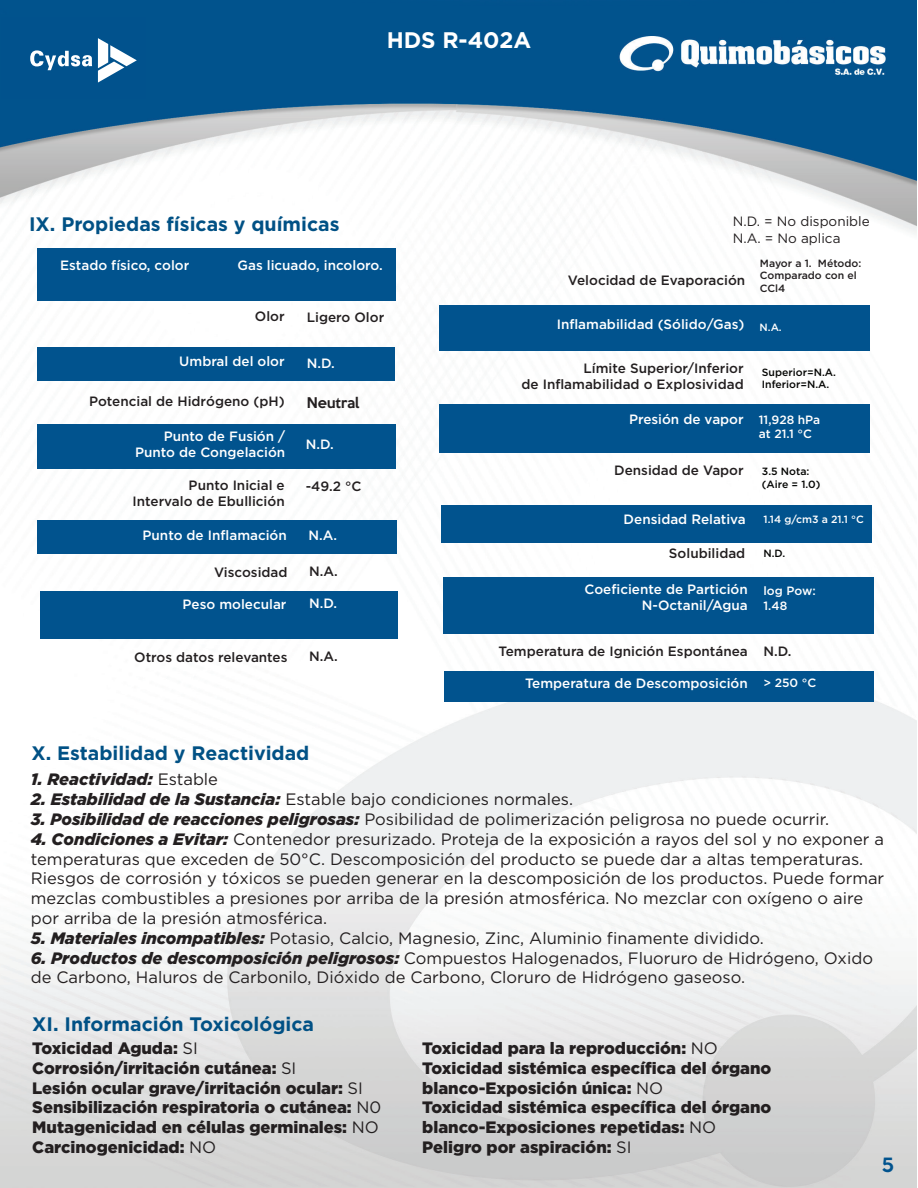
<style>
.page{position:relative;width:918px;height:1188px;background:#fff}
.page>*{position:absolute;margin:0;border:0;box-sizing:border-box;transform-origin:0 0}
.t1{font:700 22.5px "Gotham";color:#fff}
.t2{font:700 19.5px "Gotham";color:#015185}
.t3{font:500 18px "Keep Calm";color:#01538e}
.t4{font:16.5px/19.8px "Gotham";color:#231f20}
.t5{font:900 16.5px/19.8px "Gotham";color:#231f20}
.t6{font:italic 900 16.5px "Gotham";color:#231f20}
.t7{font:500 13.5px/16.2px "Gotham";color:#fff;text-align:right}
.t8{font:500 13.5px/16.2px "Gotham";color:#231f20;text-align:right}
.t9{font:13.5px/16.2px "Gotham";color:#231f20}
.t10{font:500 13.5px "Keep Calm";color:#231f20}
.t11{font:500 12px/14.4px "Gotham";color:#fff}
.t12{font:500 10.5px/12.6px "Gotham";color:#040503}
.t13{font:500 10.5px/12.6px "Gotham";color:#231f20}
.t14{font:500 10.5px "Gotham";color:#fff}
.s1{font-size:12px}
.s2{font-weight:400;font-style:normal}
.s3{font-weight:900;font-style:italic}
.s4{font-weight:400}
</style>
<div class="page">
<img style="left:0;top:0;width:917px;height:1188px">
<div style="left:440px;top:305px;width:430px;height:45px;background:#01538e"></div>
<div style="left:440px;top:405px;width:430px;height:48px;background:#01538e"></div>
<div style="left:441px;top:506px;width:431px;height:37px;background:#01538e"></div>
<div style="left:443px;top:577px;width:431px;height:56px;background:#01538e"></div>
<div style="left:444px;top:672px;width:430px;height:30px;background:#01538e"></div>
<div style="left:40px;top:592px;width:357px;height:47px;background:#01538e"></div>
<div style="left:37px;top:249px;width:358px;height:52px;background:#01538e"></div>
<div style="left:38px;top:348px;width:357px;height:33px;background:#01538e"></div>
<div style="left:37px;top:424px;width:358px;height:45px;background:#01538e"></div>
<div style="left:38px;top:521px;width:359px;height:33px;background:#01538e"></div>
<div style="left:1px;top:18px;width:145px;height:81px;background:#01528d"></div>
<svg style="left:30px;top:50px;width:62px;height:20px"></svg>
<svg style="left:98px;top:38px;width:39px;height:45px"></svg>
<h1 class="t1" style="left:387px;top:27px;width:146px">HDS R-402A</h1>
<p class="t2" style="left:29px;top:213px;width:312px">IX. Propiedas físicas y químicas</p>
<p class="t9" style="left:733px;top:213px;width:138px">N.D. = No disponible<br>N.A. = No aplica</p>
<p class="t7" style="left:60px;top:256px;width:131px">Estado físico, color</p>
<p class="t7" style="left:237px;top:257px;width:147px">Gas licuado, incoloro.</p>
<p class="t8" style="left:307px;top:308px;width:79px">Ligero Olor</p>
<p class="t8" style="left:255px;top:308px;width:31px">Olor</p>
<p class="t7" style="left:179px;top:353px;width:107px">Umbral del olor</p>
<p class="t8" style="left:89px;top:393px;width:197px">Potencial de Hidrógeno (pH)</p>
<p class="t7" style="left:135px;top:428px;width:152px">Punto de Fusión /<br>Punto de Congelación</p>
<p class="t8" style="left:133px;top:477px;width:154px">Punto Inicial e<br>Intervalo de Ebullición</p>
<p class="t7" style="left:143px;top:527px;width:146px">Punto de Inflamación</p>
<p class="t7" style="left:307px;top:355px;width:29px">N.D.</p>
<p class="t10" style="left:307px;top:391px;width:54px">Neutral</p>
<p class="t7" style="left:306px;top:436px;width:29px">N.D.</p>
<p class="t8" style="left:306px;top:478px;width:57px">-49.2 °C</p>
<p class="t7" style="left:309px;top:527px;width:30px">N.A.</p>
<p class="t8" style="left:214px;top:563px;width:75px">Viscosidad</p>
<p class="t8" style="left:309px;top:563px;width:30px">N.A.</p>
<p class="t7" style="left:183px;top:596px;width:105px">Peso molecular</p>
<p class="t7" style="left:309px;top:595px;width:29px">N.D.</p>
<p class="t8" style="left:134px;top:648px;width:155px">Otros datos relevantes</p>
<p class="t8" style="left:309px;top:648px;width:30px">N.A.</p>
<p class="t2" style="left:31px;top:742px;width:280px">X. Estabilidad y Reactividad</p>
<p class="t8" style="left:568px;top:272px;width:179px">Velocidad de Evaporación</p>
<p class="t7" style="left:557px;top:315px;width:189px">Inflamabilidad (Sólido/Gas)</p>
<p class="t8" style="left:521px;top:360px;width:224px">Límite Superior/Inferior<br>de Inflamabilidad o Explosividad</p>
<p class="t7" style="left:629px;top:410px;width:116px">Presión de vapor</p>
<p class="t8" style="left:614px;top:462px;width:131px">Densidad de Vapor</p>
<p class="t7" style="left:624px;top:511px;width:124px">Densidad Relativa</p>
<p class="t8" style="left:669px;top:545px;width:78px">Solubilidad</p>
<p class="t7" style="left:585px;top:581px;width:165px">Coeficiente de Partición<br>N-Octanil/Agua</p>
<p class="t8" style="left:499px;top:643px;width:251px">Temperatura de Ignición Espontánea</p>
<p class="t13" style="left:760px;top:257px;width:103px">Mayor a 1. Método:<br>Comparado con el<br>CCl4</p>
<p class="t14" style="left:760px;top:321px;width:24px">N.A.</p>
<p class="t12" style="left:762px;top:365px;width:76px">Superior=N.A.<br>Inferior=N.A.</p>
<p class="t11" style="left:759px;top:412px;width:63px">11,928 hPa at 21.1 °C</p>
<p class="t12" style="left:762px;top:465px;width:60px">3.5 Nota: (Aire = 1.0)</p>
<p class="t14" style="left:764px;top:513px;width:102px">1.14 g/cm3 a 21.1 °C</p>
<p class="t12" style="left:764px;top:546px;width:23px">N.D.</p>
<p class="t11" style="left:764px;top:584px;width:54px">log Pow:<br>1.48</p>
<p class="t8" style="left:764px;top:643px;width:29px">N.D.</p>
<p class="t7" style="left:525px;top:675px;width:293px">Temperatura de Descomposición <span class="s1">&gt; 250 °C</span></p>
<p class="t6" style="left:31px;top:770px;width:189px">1. Reactividad: <span class="s2">Estable</span></p>
<p class="t4" style="left:31px;top:789px;width:544px"><span class="s3">2. Estabilidad de la Sustancia:</span> Estable bajo condiciones normales.</p>
<p class="t4" style="left:31px;top:809px;width:800px"><span class="s3">3. Posibilidad de reacciones peligrosas:</span> Posibilidad de polimerización peligrosa no puede ocurrir.</p>
<p class="t4" style="left:31px;top:829px;width:855px"><span class="s3">4. Condiciones a Evitar:</span> Contenedor presurizado. Proteja de la exposición a rayos del sol y no exponer a temperaturas que exceden de 50°C. Descomposición del producto se puede dar a altas temperaturas.<br>Riesgos de corrosión y tóxicos se pueden generar en la descomposición de los productos. Puede formar mezclas combustibles a presiones por arriba de la presión atmosférica. No mezclar con oxígeno o aire por arriba de la presión atmosférica.</p>
<p class="t4" style="left:31px;top:928px;width:735px"><span class="s3">5. Materiales incompatibles:</span> Potasio, Calcio, Magnesio, Zinc, Aluminio finamente dividido.</p>
<p class="t4" style="left:31px;top:948px;width:844px"><span class="s3">6. Productos de descomposición peligrosos:</span> Compuestos Halogenados, Fluoruro de Hidrógeno, Oxido de Carbono, Haluros de Carbonilo, Dióxido de Carbono, Cloruro de Hidrógeno gaseoso.</p>
<p class="t2" style="left:32px;top:1013px;width:283px">XI. Información Toxicológica</p>
<p class="t5" style="left:32px;top:1038px;width:350px">Toxicidad Aguda: <span class="s4">SI<br></span>Corrosión/irritación cutánea: <span class="s4">SI<br></span>Lesión ocular grave/irritación ocular: <span class="s4">SI </span>Sensibilización respiratoria o cutánea: <span class="s4">N0<br></span>Mutagenicidad en células germinales: <span class="s4">NO </span>Carcinogenicidad: <span class="s4">NO</span></p>
<p class="t5" style="left:422px;top:1038px;width:351px">Toxicidad para la reproducción: <span class="s4">NO </span>Toxicidad sistémica específica del órgano blanco-Exposición única: <span class="s4">NO<br></span>Toxicidad sistémica específica del órgano blanco-Exposiciones repetidas: <span class="s4">NO </span>Peligro por aspiración: <span class="s4">SI</span></p>
<p class="t3" style="left:882px;top:1149px;width:14px">5</p>
</div>
